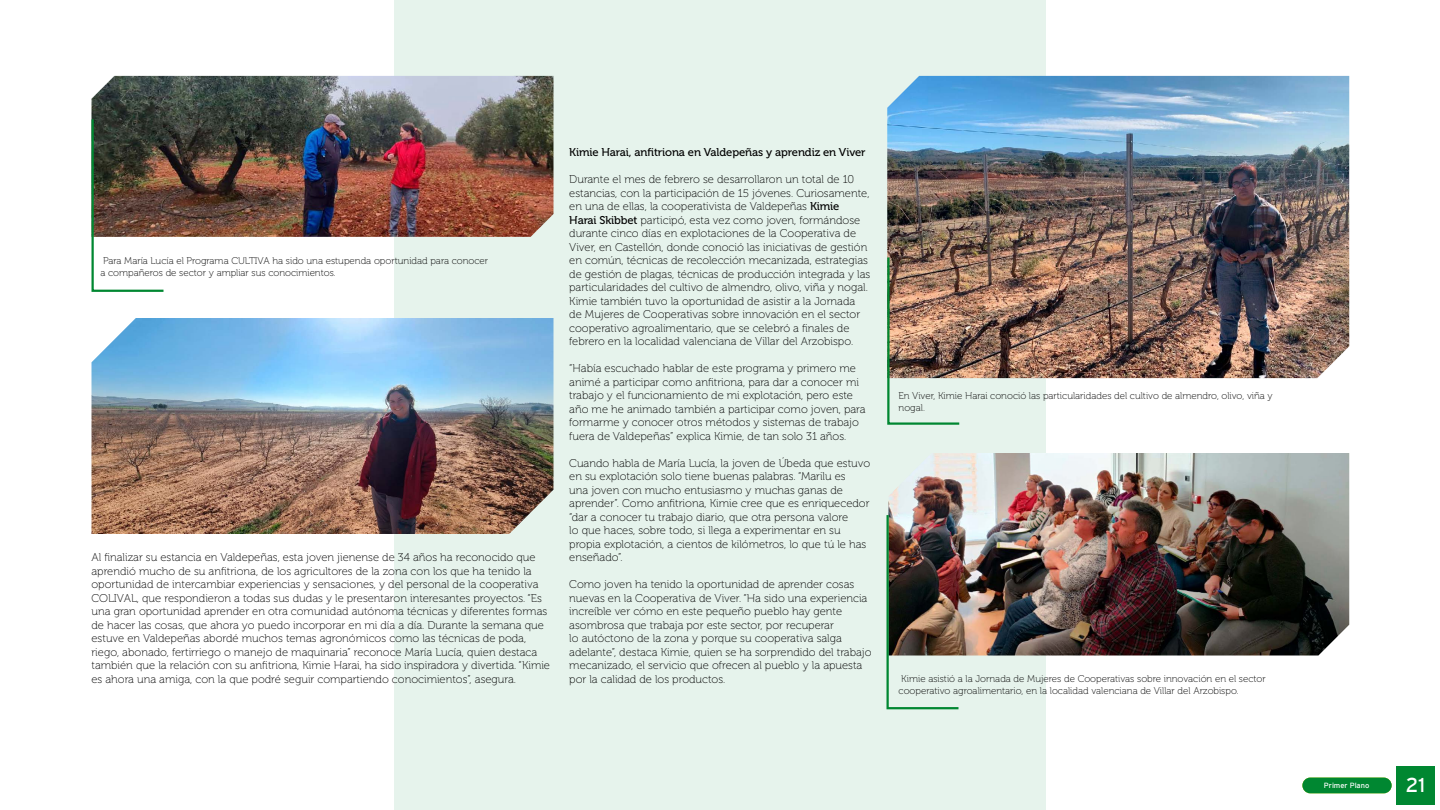
<style>
.page{position:relative;width:1440px;height:810px;background:#fff}
.page>*{position:absolute;margin:0;border:0;box-sizing:border-box;transform-origin:0 0}
.t1{font:20.02px "Interstate";color:#fff}
.t2{font:11.25px/13.5px "Museo 100";color:#000}
.t3{font:11.25px "Museo 500";letter-spacing:-.01em;color:#000}
.t4{font:9.75px/11.7px "Museo 100";color:#000}
.t5{font:7.5px "Interstate";color:#fff}
.s1{font-family:"Museo 500"}
</style>
<div class="page">
<div style="left:394px;top:0;width:652px;height:810px;background:#e6f3ec"></div>
<img style="left:888px;top:453px;width:461px;height:202px">
<img style="left:92px;top:318px;width:462px;height:216px">
<img style="left:92px;top:76px;width:462px;height:161px">
<img style="left:887px;top:76px;width:462px;height:302px">
<img style="left:886px;top:513px;width:75px;height:197px">
<img style="left:887px;top:255px;width:75px;height:170px">
<svg style="left:91px;top:117px;width:75px;height:175px"></svg>
<div style="left:1396px;top:766px;width:39px;height:39px;background:#008731"></div>
<div style="left:1302px;top:778px;width:90px;height:15px;background:#008731;border-radius:8px"></div>
<p class="t4" style="left:100px;top:255px;width:389px">Para María Lucía el Programa CULTIVA ha sido una estupenda oportunidad para conocer a compañeros de sector y ampliar sus conocimientos.</p>
<p class="t2" style="left:92px;top:551px;width:460px">Al finalizar su estancia en Valdepeñas, esta joven jienense de 34 años ha reconocido que aprendió mucho de su anfitriona, de los agricultores de la zona con los que ha tenido la oportunidad de intercambiar experiencias y sensaciones, y del personal de la cooperativa COLIVAL, que respondieron a todas sus dudas y le presentaron interesantes proyectos. “Es una gran oportunidad aprender en otra comunidad autónoma técnicas y diferentes formas de hacer las cosas, que ahora yo puedo incorporar en mi día a día. Durante la semana que estuve en Valdepeñas abordé muchos temas agronómicos como las técnicas de poda, riego, abonado, fertirriego o manejo de maquinaria” reconoce María Lucía, quien destaca también que la relación con su anfitriona, Kimie Harai, ha sido inspiradora y divertida. “Kimie es ahora una amiga, con la que podré seguir compartiendo conocimientos”, asegura.</p>
<p class="t3" style="left:569px;top:146px;width:298px">Kimie Harai, anfitriona en Valdepeñas y aprendiz en Viver</p>
<p class="t2" style="left:569px;top:173px;width:303px">Durante el mes de febrero se desarrollaron un total de 10 estancias, con la participación de 15 jóvenes. Curiosamente, en una de ellas, la cooperativista de Valdepeñas <span class="s1">Kimie<br>Harai Skibbet</span> participó, esta vez como joven, formándose durante cinco días en explotaciones de la Cooperativa de Viver, en Castellón, donde conoció las iniciativas de gestión en común, técnicas de recolección mecanizada, estrategias de gestión de plagas, técnicas de producción integrada y las particularidades del cultivo de almendro, olivo, viña y nogal.<br>Kimie también tuvo la oportunidad de asistir a la Jornada de Mujeres de Cooperativas sobre innovación en el sector cooperativo agroalimentario, que se celebró a finales de febrero en la localidad valenciana de Villar del Arzobispo.</p>
<p class="t2" style="left:569px;top:362px;width:298px">“Había escuchado hablar de este programa y primero me animé a participar como anfitriona, para dar a conocer mi trabajo y el funcionamiento de mi explotación, pero este año me he animado también a participar como joven, para formarme y conocer otros métodos y sistemas de trabajo fuera de Valdepeñas” explica Kimie, de tan solo 31 años.</p>
<p class="t2" style="left:569px;top:456px;width:303px">Cuando habla de María Lucía, la joven de Úbeda que estuvo en su explotación solo tiene buenas palabras. “Marilu es<br>una joven con mucho entusiasmo y muchas ganas de aprender”. Como anfitriona, Kimie cree que es enriquecedor “dar a conocer tu trabajo diario, que otra persona valore<br>lo que haces, sobre todo, si llega a experimentar en su propia explotación, a cientos de kilómetros, lo que tú le has enseñado”.</p>
<p class="t2" style="left:569px;top:578px;width:304px">Como joven ha tenido la oportunidad de aprender cosas nuevas en la Cooperativa de Viver. “Ha sido una experiencia increíble ver cómo en este pequeño pueblo hay gente asombrosa que trabaja por este sector, por recuperar<br>lo autóctono de la zona y porque su cooperativa salga adelante”, destaca Kimie, quien se ha sorprendido del trabajo mecanizado, el servicio que ofrecen al pueblo y la apuesta por la calidad de los productos.</p>
<p class="t4" style="left:899px;top:390px;width:376px">En Viver, Kimie Harai conoció las particularidades del cultivo de almendro, olivo, viña y nogal.</p>
<p class="t4" style="left:899px;top:674px;width:369px">Kimie asistió a la Jornada de Mujeres de Cooperativas sobre innovación en el sector cooperativo agroalimentario, en la localidad valenciana de Villar del Arzobispo.</p>
<p class="t5" style="left:1324px;top:781px;width:47px">Primer Plano</p>
<p class="t5" style="left:1332px;top:781px;width:31px">Editorial</p>
<h1 class="t1" style="left:1406px;top:774px;width:21px">21</h1>
</div>
